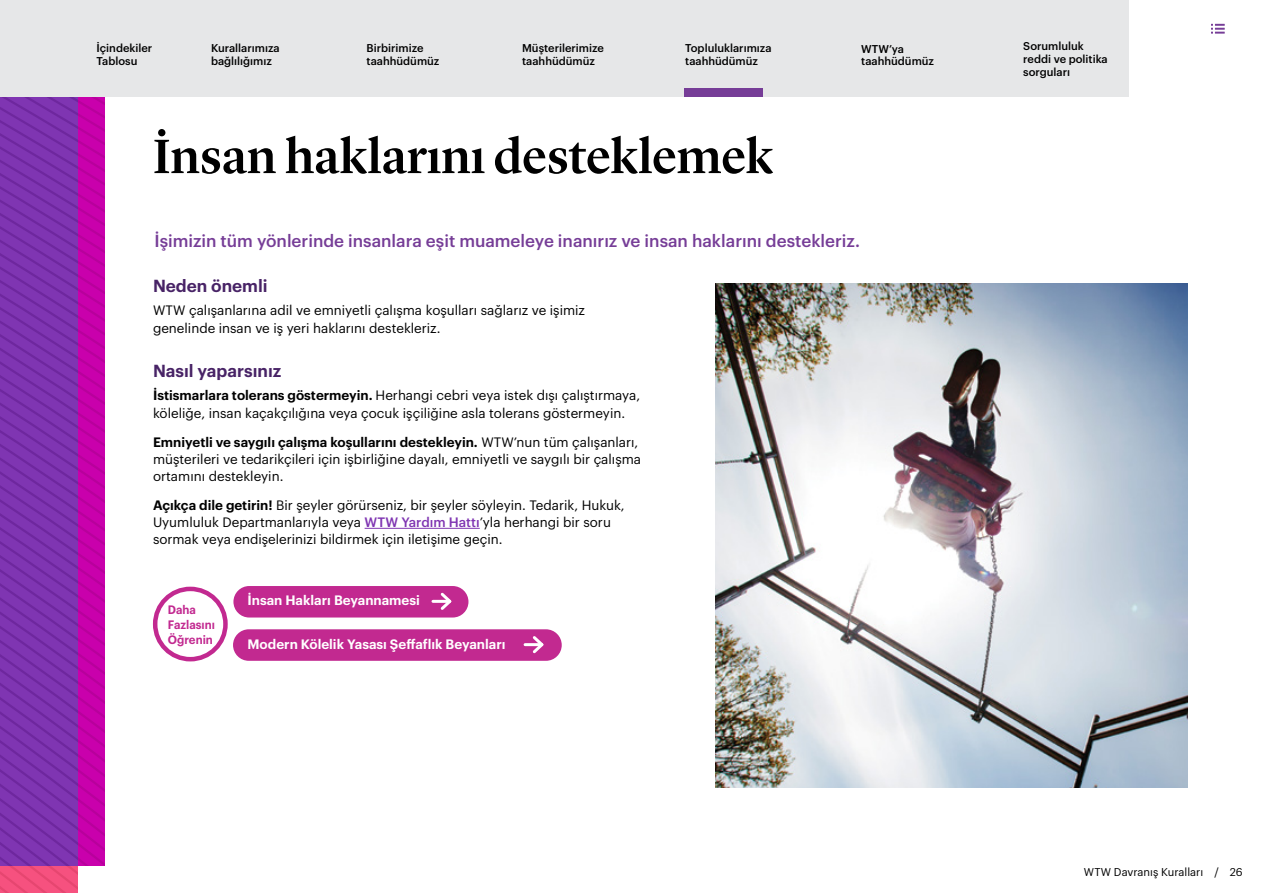
<style>
.page{position:relative;width:1263px;height:893px;background:#fff}
.page>*{position:absolute;margin:0;border:0;box-sizing:border-box;transform-origin:0 0}
.t1{font:500 50.1px "Lyon Display";color:#000}
.t2{font:500 17.1px "Graphik";color:#763d97}
.t3{font:600 17.1px "Graphik";color:#482366}
.t4{font:13.35px/17.1px "Graphik";color:#000}
.t5{font:600 13.35px "Graphik";color:#fff}
.t6{font:600 12px/15px "Graphik";color:#c22990;scale:.95 1}
.t7{font:500 11.1px/12.6px "Graphik";color:#000}
.t8{font:11.1px "Graphik";color:#000}
.s1{font-weight:600}
.s2{font-weight:500;color:#7f35b2}
</style>
<div class="page">
<svg style="left:0;top:96px;width:105px;height:797px;background:#9029ac"></svg>
<hr style="left:365px;top:528px;width:115px;height:1px;background:#7f35b2">
<img style="left:716px;top:284px;width:471px;height:504px">
<div style="left:233px;top:629px;width:329px;height:32px;background:#c22990;border-radius:16px"></div>
<hr style="left:525px;top:643px;width:17px;height:3px;background:#fff">
<svg style="left:530px;top:636px;width:14px;height:18px"></svg>
<div style="left:233px;top:586px;width:235px;height:31px;background:#c22990;border-radius:16px"></div>
<hr style="left:433px;top:600px;width:17px;height:3px;background:#fff">
<svg style="left:438px;top:592px;width:14px;height:18px"></svg>
<div style="left:153px;top:587px;width:75px;height:74px;border:4px solid #c22990;border-radius:50%"></div>
<svg style="left:1211px;top:24px;width:14px;height:10px"></svg>
<div style="left:0;top:0;width:1128px;height:96px;background:#e6e7e8"></div>
<div style="left:684px;top:88px;width:79px;height:8px;background:#763d97"></div>
<p class="t7" style="left:685px;top:41px;width:88px">Topluluklarımıza taahhüdümüz</p>
<p class="t7" style="left:1023px;top:39px;width:86px">Sorumluluk reddi ve politika sorguları</p>
<p class="t7" style="left:97px;top:41px;width:57px">İçindekiler<br>Tablosu</p>
<p class="t7" style="left:367px;top:41px;width:74px">Birbirimize taahhüdümüz</p>
<p class="t7" style="left:522px;top:41px;width:83px">Müşterilerimize taahhüdümüz</p>
<p class="t7" style="left:861px;top:41px;width:74px">WTW’ya taahhüdümüz</p>
<p class="t7" style="left:211px;top:41px;width:70px">Kurallarımıza bağlılığımız</p>
<h1 class="t1" style="left:153px;top:119px;width:622px">İnsan haklarını desteklemek</h1>
<p class="t2" style="left:154px;top:227px;width:707px">İşimizin tüm yönlerinde insanlara eşit muameleye inanırız ve insan haklarını destekleriz.</p>
<p class="t3" style="left:153px;top:272px;width:116px">Neden önemli</p>
<p class="t4" style="left:153px;top:301px;width:434px">WTW çalışanlarına adil ve emniyetli çalışma koşulları sağlarız ve işimiz genelinde insan ve iş yeri haklarını destekleriz.</p>
<p class="t3" style="left:153px;top:357px;width:130px">Nasıl yaparsınız</p>
<p class="t4" style="left:153px;top:386px;width:489px"><span class="s1">İstismarlara tolerans göstermeyin.</span> Herhangi cebri veya istek dışı çalıştırmaya, köleliğe, insan kaçakçılığına veya çocuk işçiliğine asla tolerans göstermeyin.</p>
<p class="t4" style="left:153px;top:432px;width:490px"><span class="s1">Emniyetli ve saygılı çalışma koşullarını destekleyin.</span> WTW’nun tüm çalışanları, müşterileri ve tedarikçileri için işbirliğine dayalı, emniyetli ve saygılı bir çalışma ortamını destekleyin.</p>
<p class="t4" style="left:153px;top:495px;width:473px"><span class="s1">Açıkça dile getirin!</span> Bir şeyler görürseniz, bir şeyler söyleyin. Tedarik, Hukuk,<br>Uyumluluk Departmanlarıyla veya <span class="s2">WTW Yardım Hattı</span>’yla herhangi bir soru sormak veya endişelerinizi bildirmek için iletişime geçin.</p>
<p class="t6" style="left:168px;top:601px;width:51px">Daha<br>Fazlasını<br>Öğrenin</p>
<p class="t5" style="left:248px;top:590px;width:174px">İnsan Hakları Beyannamesi</p>
<p class="t5" style="left:248px;top:634px;width:260px">Modern Kölelik Yasası Şeffaflık Beyanları</p>
<p class="t8" style="left:1084px;top:863px;width:160px">WTW Davranış Kuralları / 26</p>
</div>
